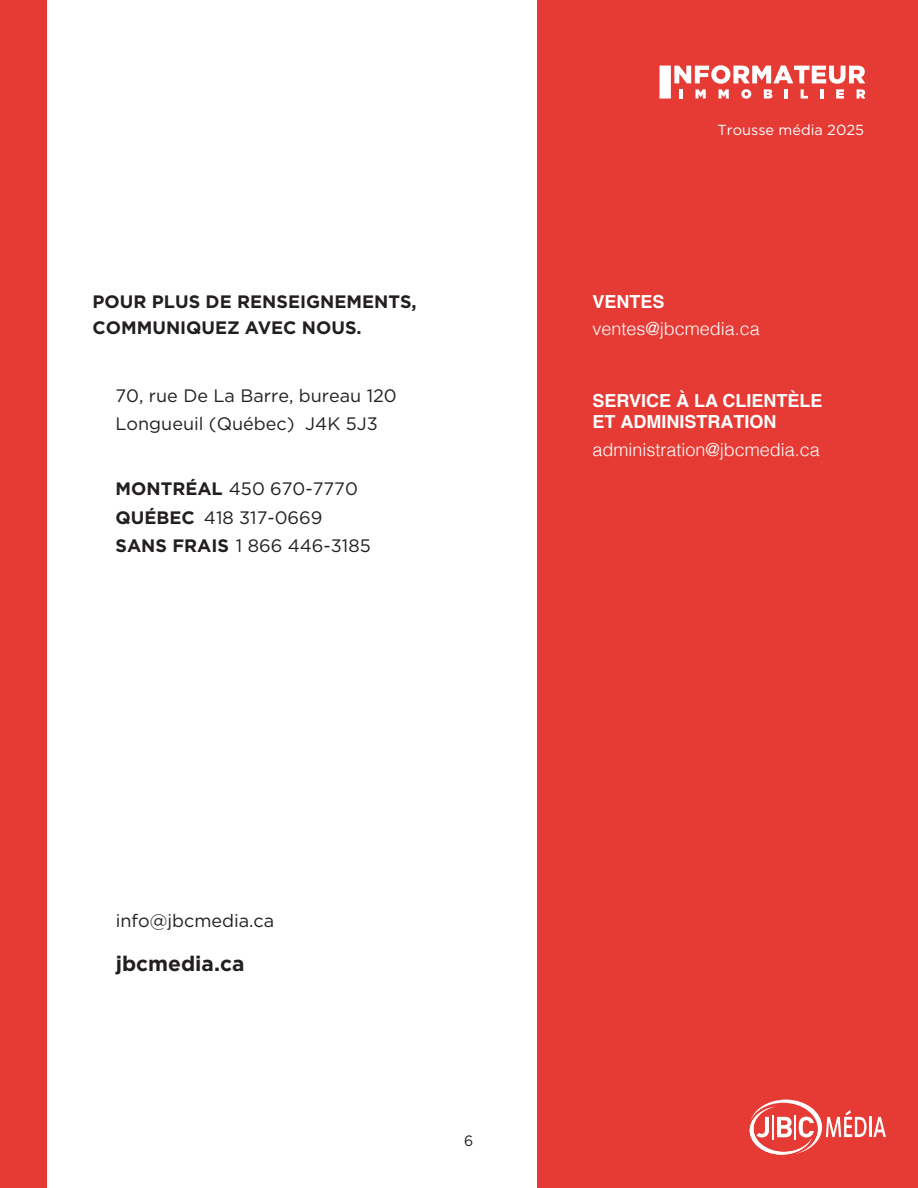
<style>
.page{position:relative;width:918px;height:1188px;background:#fff}
.page>*{position:absolute;margin:0;border:0;box-sizing:border-box;transform-origin:0 0}
.t1{font:700 21px "Gotham";color:#231f20}
.t2{font:18px/28.5px "Gotham";color:#231f20}
.t3{font:700 18px/25.5px "Gotham";color:#231f20}
.t4{font:300 18px "Helvetica";color:#fff}
.t5{font:700 18px/21.6px "Helvetica";color:#fff}
.t6{font:15px "Gotham";color:#211e1e;scale:.94 1}
.t7{font:14.55px "Gotham";color:#fff}
.s1{font-weight:700}
</style>
<div class="page">
<div style="left:537px;top:0;width:381px;height:1188px;background:#e63b35"></div>
<div style="left:0;top:0;width:46px;height:1188px;background:#e63b35"></div>
<svg style="left:749px;top:1100px;width:118px;height:55px"></svg>
<hr style="left:869px;top:1117px;width:3px;height:20px;background:#fff">
<svg style="left:873px;top:1117px;width:13px;height:20px"></svg>
<div style="left:660px;top:66px;width:11px;height:33px;background:#fff"></div>
<svg style="left:674px;top:65px;width:191px;height:34px"></svg>
<p class="t3" style="left:93px;top:289px;width:326px">POUR PLUS DE RENSEIGNEMENTS,<br>COMMUNIQUEZ AVEC NOUS.</p>
<p class="t2" style="left:116px;top:381px;width:283px">70, rue De La Barre, bureau 120<br>Longueuil (Québec) J4K 5J3</p>
<p class="t2" style="left:116px;top:474px;width:257px"><span class="s1">MONTRÉAL</span> 450 670-7770<br><span class="s1">QUÉBEC</span> 418 317-0669<br><span class="s1">SANS FRAIS</span> 1 866 446-3185</p>
<p class="t7" style="left:717px;top:121px;width:148px">Trousse média 2025</p>
<p class="t5" style="left:593px;top:293px;width:74px">VENTES</p>
<p class="t4" style="left:593px;top:314px;width:169px">ventes@jbcmedia.ca</p>
<p class="t5" style="left:593px;top:392px;width:232px">SERVICE À LA CLIENTÈLE<br>ET ADMINISTRATION</p>
<p class="t4" style="left:593px;top:435px;width:229px">administration@jbcmedia.ca</p>
<p class="t2" style="left:116px;top:906px;width:160px">info@jbcmedia.ca</p>
<p class="t1" style="left:116px;top:949px;width:130px">jbcmedia.ca</p>
<p class="t6" style="left:464px;top:1131px;width:11px">6</p>
</div>
